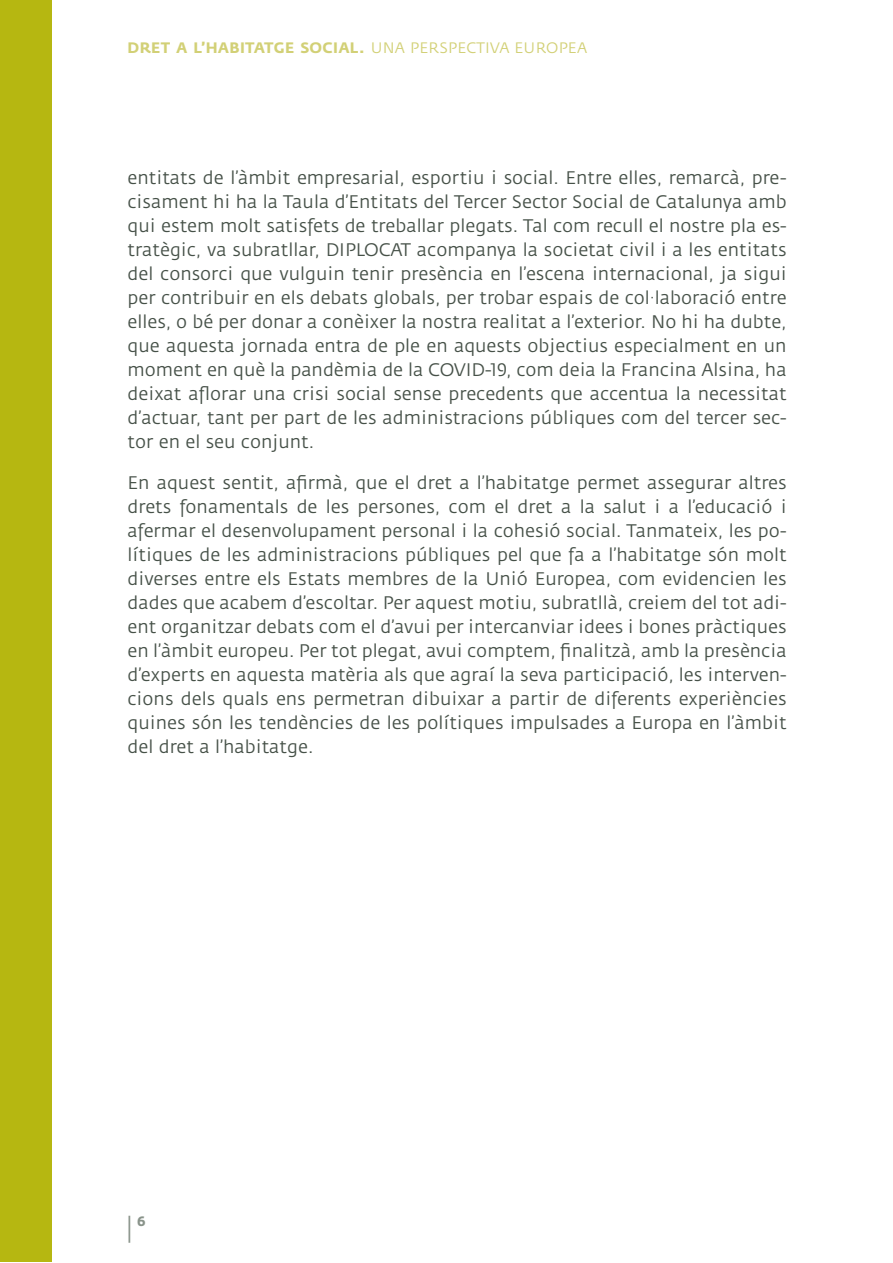
<style>
.page{position:relative;width:893px;height:1263px;background:#fff}
.page>*{position:absolute;margin:0;border:0;box-sizing:border-box;transform-origin:0 0}
.t1{font:600 27px "Franklin Gothic";color:#89938a;scale:.5 1}
.text_normal{font:18px/24px "Fedra Sans";color:#465148;text-align:justify}
.t2{font:15px "Fedra Sans Bold SC";letter-spacing:.02em;color:#d2d076}
.s1{font-family:"Fedra Sans Book SC"}
</style>
<div class="page">
<div style="left:0;top:0;width:51px;height:1262px;background:#b6b711"></div>
<p class="t2" style="left:128px;top:39px;width:461px">DRET A L’HABITATGE SOCIAL. <span class="s1">UNA PERSPECTIVA EUROPEA</span></p>
<p class="text_normal" style="left:128px;top:166px;width:661px">entitats de l’àmbit empresarial, esportiu i social. Entre elles, remarcà, pre&shy;cisament hi ha la Taula d’Entitats del Tercer Sector Social de Catalunya amb qui estem molt satisfets de treballar plegats. Tal com recull el nostre pla es&shy;tratègic, va subratllar, DIPLOCAT acompanya la societat civil i a les entitats del consorci que vulguin tenir presència en l’escena internacional, ja sigui per contribuir en els debats globals, per trobar espais de col·laboració entre elles, o bé per donar a conèixer la nostra realitat a l’exterior. No hi ha dubte, que aquesta jornada entra de ple en aquests objectius especialment en un moment en què la pandèmia de la COVID-19, com deia la Francina Alsina, ha deixat aflorar una crisi social sense precedents que accentua la necessitat d’actuar, tant per part de les administracions públiques com del tercer sec&shy;tor en el seu conjunt.</p>
<p class="text_normal" style="left:128px;top:471px;width:661px">En aquest sentit, afirmà, que el dret a l’habitatge permet assegurar altres drets fonamentals de les persones, com el dret a la salut i a l’educació i afermar el desenvolupament personal i la cohesió social. Tanmateix, les po&shy;lítiques de les administracions públiques pel que fa a l’habitatge són molt diverses entre els Estats membres de la Unió Europea, com evidencien les dades que acabem d’escoltar. Per aquest motiu, subratllà, creiem del tot adi&shy;ent organitzar debats com el d’avui per intercanviar idees i bones pràctiques en l’àmbit europeu. Per tot plegat, avui comptem, finalitzà, amb la presència d’experts en aquesta matèria als que agraí la seva participació, les interven&shy;cions dels quals ens permetran dibuixar a partir de diferents experiències quines són les tendències de les polítiques impulsades a Europa en l’àmbit del dret a l’habitatge.</p>
<h1 class="t1" style="left:128px;top:1211px;width:38px">| <sup>6</sup></h1>
</div>
